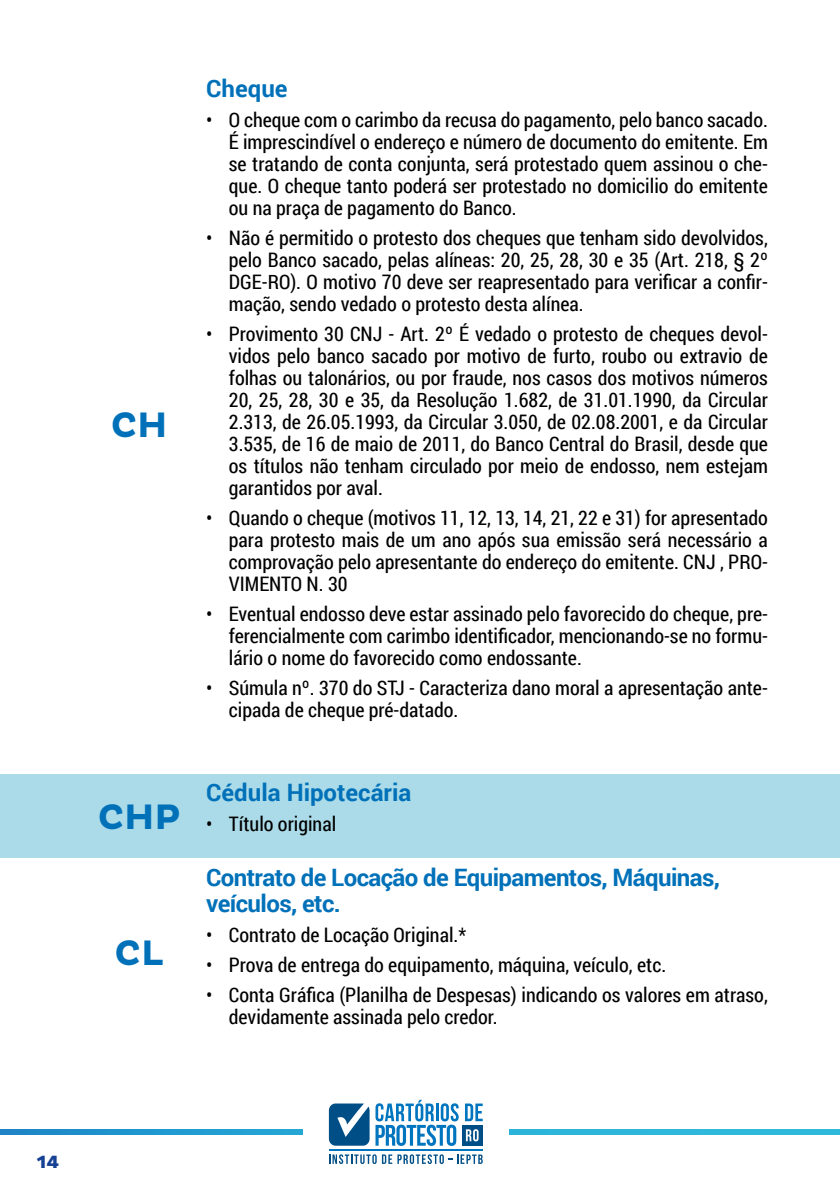
<style>
.page{position:relative;width:840px;height:1191px;background:#fff}
.page>*{position:absolute;margin:0;border:0;box-sizing:border-box;transform-origin:0 0}
.t1{font:700 36px "Pluto";color:#0071b9}
.t2{font:700 24px/26px "Roboto";letter-spacing:-.025em;color:#0071b9}
.t3{font:700 24px "Roboto";color:#0071b9}
.t4{font:20px/22px "Roboto Condensed";color:#000;text-align:justify}
.t5{font:800 18px "Pluto";color:#164194}
</style>
<div class="page">
<svg style="left:0;top:1129px;width:839px;height:5px;background:#27a7d4"></svg>
<div style="left:303px;top:1083px;width:205px;height:88px;background:#fff"></div>
<svg style="left:465px;top:1103px;width:17px;height:18px"></svg>
<svg style="left:375px;top:1099px;width:83px;height:47px"></svg>
<svg style="left:329px;top:1154px;width:44px;height:10px"></svg>
<svg style="left:372px;top:1154px;width:4px;height:10px"></svg>
<svg style="left:382px;top:1154px;width:100px;height:10px"></svg>
<hr style="left:329px;top:1149px;width:153px;height:1px;background:#0075bf">
<svg style="left:329px;top:1103px;width:40px;height:42px"></svg>
<div style="left:461px;top:1124px;width:21px;height:21px;background:#004e86"></div>
<svg style="left:465px;top:1129px;width:9px;height:12px"></svg>
<svg style="left:473px;top:1129px;width:5px;height:12px"></svg>
<div style="left:0;top:774px;width:839px;height:83px;background:#abdbe8"></div>
<h1 class="t1" style="left:111px;top:404px;width:58px">CH</h1>
<h1 class="t1" style="left:98px;top:796px;width:84px">CHP</h1>
<h1 class="t1" style="left:115px;top:932px;width:50px">CL</h1>
<p class="t2" style="left:206px;top:75px;width:83px">Cheque</p>
<p class="t4" style="left:229px;top:108px;width:540px;text-indent:-23px">• O cheque com o carimbo da recusa do pagamento, pelo banco sacado.<br>É imprescindível o endereço e número de documento do emitente. Em se tratando de conta conjunta, será protestado quem assinou o che&shy;que. O cheque tanto poderá ser protestado no domicilio do emitente ou na praça de pagamento do Banco.</p>
<p class="t4" style="left:229px;top:226px;width:540px;text-indent:-23px">• Não é permitido o protesto dos cheques que tenham sido devolvidos, pelo Banco sacado, pelas alíneas: 20, 25, 28, 30 e 35 (Art. 218, § 2º DGE-RO). O motivo 70 deve ser reapresentado para verificar a confir&shy;mação, sendo vedado o protesto desta alínea.</p>
<p class="t4" style="left:229px;top:322px;width:540px;text-indent:-23px">• Provimento 30 CNJ - Art. 2º É vedado o protesto de cheques devol&shy;vidos pelo banco sacado por motivo de furto, roubo ou extravio de folhas ou talonários, ou por fraude, nos casos dos motivos números 20, 25, 28, 30 e 35, da Resolução 1.682, de 31.01.1990, da Circular 2.313, de 26.05.1993, da Circular 3.050, de 02.08.2001, e da Circular 3.535, de 16 de maio de 2011, do Banco Central do Brasil, desde que os títulos não tenham circulado por meio de endosso, nem estejam garantidos por aval.</p>
<p class="t4" style="left:229px;top:506px;width:540px;text-indent:-23px">• Quando o cheque (motivos 11, 12, 13, 14, 21, 22 e 31) for apresentado para protesto mais de um ano após sua emissão será necessário a comprovação pelo apresentante do endereço do emitente. CNJ , PRO-VIMENTO N. 30</p>
<p class="t4" style="left:229px;top:602px;width:540px;text-indent:-23px">• Eventual endosso deve estar assinado pelo favorecido do cheque, pre&shy;ferencialmente com carimbo identificador, mencionando-se no formu&shy;lário o nome do favorecido como endossante.</p>
<p class="t4" style="left:229px;top:676px;width:540px;text-indent:-23px">• Súmula nº. 370 do STJ - Caracteriza dano moral a apresentação ante&shy;cipada de cheque pré-datado.</p>
<p class="t3" style="left:206px;top:776px;width:206px">Cédula Hipotecária</p>
<p class="t4" style="left:206px;top:812px;width:131px">• Título original</p>
<p class="t2" style="left:206px;top:863px;width:515px">Contrato de Locação de Equipamentos, Máquinas, veículos, etc.</p>
<p class="t4" style="left:206px;top:922px;width:261px">• Contrato de Locação Original.*</p>
<p class="t4" style="left:206px;top:952px;width:461px">• Prova de entrega do equipamento, máquina, veículo, etc.</p>
<p class="t4" style="left:229px;top:982px;width:540px;text-indent:-23px">• Conta Gráfica (Planilha de Despesas) indicando os valores em atraso, devidamente assinada pelo credor.</p>
<p class="t5" style="left:37px;top:1151px;width:24px">14</p>
</div>
